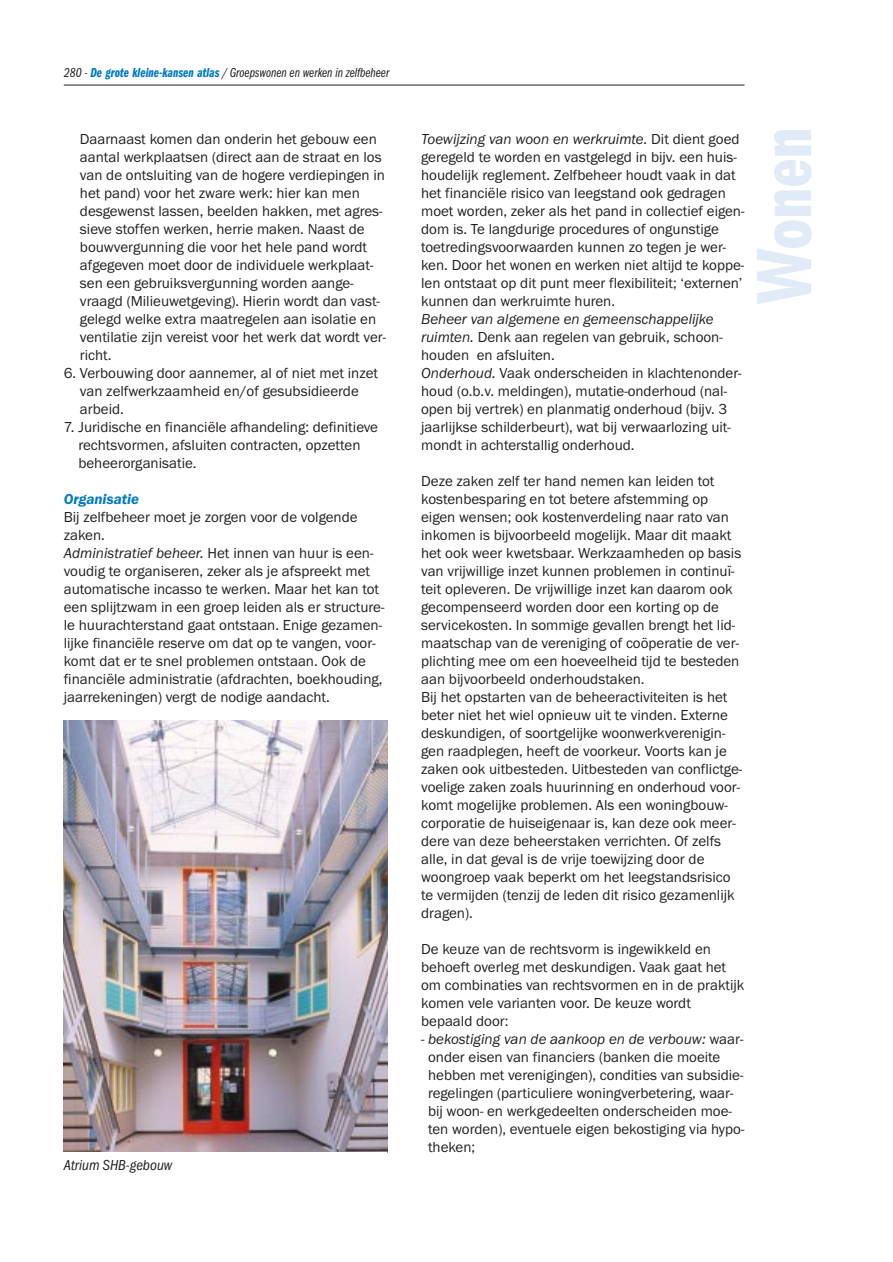
<style>
.page{position:relative;width:893px;height:1262px;background:#fff}
.page>*{position:absolute;margin:0;border:0;box-sizing:border-box;transform-origin:0 0}
.t1{font:700 condensed 72px "Futura";color:#e1ebf7}
.t2{font:15px/18px "Franklin Gothic Itc T";color:#231f20}
.t3{font:italic condensed 15px "Franklin Gothic Itc T";color:#231f20}
.t4{font:italic 600 15px "Franklin Gothic Itc T";color:#007ac2}
.t5{font:italic extra-condensed 13.5px "Franklin Gothic Itc T";color:#231f20}
.s1{font-weight:600;color:#007ac2}
.s2{font-style:italic}
</style>
<div class="page">
<hr style="left:64px;top:85px;width:680px;height:1px;background:#231f20">
<img style="left:64px;top:720px;width:323px;height:432px">
<p class="t5" style="left:64px;top:67px;width:327px">280 - <span class="s1">De grote kleine-kansen atlas</span> / Groepswonen en werken in zelfbeheer</p>
<p class="t2" style="left:80px;top:131px;width:307px">Daarnaast komen dan onderin het gebouw een aantal werkplaatsen (direct aan de straat en los van de ontsluiting van de hogere verdiepingen in het pand) voor het zware werk: hier kan men desgewenst lassen, beelden hakken, met agres&shy;sieve stoffen werken, herrie maken. Naast de bouwvergunning die voor het hele pand wordt afgegeven moet door de individuele werkplaat&shy;sen een gebruiksvergunning worden aange&shy;vraagd (Milieuwetgeving). Hierin wordt dan vast&shy;gelegd welke extra maatregelen aan isolatie en ventilatie zijn vereist voor het werk dat wordt ver&shy;richt.</p>
<p class="t2" style="left:80px;top:365px;width:299px;text-indent:-16px">6. Verbouwing door aannemer, al of niet met inzet van zelfwerkzaamheid en/of gesubsidieerde arbeid.</p>
<p class="t2" style="left:78px;top:419px;width:301px;text-indent:-15px">7. Juridische en financiële afhandeling: definitieve rechtsvormen, afsluiten contracten, opzetten beheerorganisatie.</p>
<p class="t4" style="left:64px;top:493px;width:77px">Organisatie</p>
<p class="t2" style="left:64px;top:509px;width:322px">Bij zelfbeheer moet je zorgen voor de volgende zaken.<br><span class="s2">Administratief beheer.</span> Het innen van huur is een&shy;voudig te organiseren, zeker als je afspreekt met automatische incasso te werken. Maar het kan tot een splijtzwam in een groep leiden als er structure&shy;le huurachterstand gaat ontstaan. Enige gezamen&shy;lijke financiële reserve om dat op te vangen, voor&shy;komt dat er te snel problemen ontstaan. Ook de financiële administratie (afdrachten, boekhouding, jaarrekeningen) vergt de nodige aandacht.</p>
<p class="t3" style="left:64px;top:1159px;width:110px">Atrium SHB-gebouw</p>
<p class="t2" style="left:421px;top:131px;width:325px"><span class="s2">Toewijzing van woon en werkruimte.</span> Dit dient goed geregeld te worden en vastgelegd in bijv. een huis&shy;houdelijk reglement. Zelfbeheer houdt vaak in dat het financiële risico van leegstand ook gedragen moet worden, zeker als het pand in collectief eigen&shy;dom is. Te langdurige procedures of ongunstige toetredingsvoorwaarden kunnen zo tegen je wer&shy;ken. Door het wonen en werken niet altijd te koppe&shy;len ontstaat op dit punt meer flexibiliteit; ‘externen’ kunnen dan werkruimte huren.</p>
<p class="t2" style="left:421px;top:311px;width:322px"><span class="s2">Beheer van algemene en gemeenschappelijke ruimten.</span> Denk aan regelen van gebruik, schoon&shy;houden en afsluiten.<br><span class="s2">Onderhoud.</span> Vaak onderscheiden in klachtenonder&shy;houd (o.b.v. meldingen), mutatie-onderhoud (nal&shy;open bij vertrek) en planmatig onderhoud (bijv. 3 jaarlijkse schilderbeurt), wat bij verwaarlozing uit&shy;mondt in achterstallig onderhoud.</p>
<p class="t2" style="left:421px;top:473px;width:322px">Deze zaken zelf ter hand nemen kan leiden tot kostenbesparing en tot betere afstemming op eigen wensen; ook kostenverdeling naar rato van inkomen is bijvoorbeeld mogelijk. Maar dit maakt het ook weer kwetsbaar. Werkzaamheden op basis van vrijwillige inzet kunnen problemen in continuï&shy;teit opleveren. De vrijwillige inzet kan daarom ook gecompenseerd worden door een korting op de servicekosten. In sommige gevallen brengt het lid&shy;maatschap van de vereniging of coöperatie de ver&shy;plichting mee om een hoeveelheid tijd te besteden aan bijvoorbeeld onderhoudstaken.<br>Bij het opstarten van de beheeractiviteiten is het beter niet het wiel opnieuw uit te vinden. Externe deskundigen, of soortgelijke woonwerkverenigin&shy;gen raadplegen, heeft de voorkeur. Voorts kan je zaken ook uitbesteden. Uitbesteden van conflictge&shy;voelige zaken zoals huurinning en onderhoud voor&shy;komt mogelijke problemen. Als een woningbouw&shy;corporatie de huiseigenaar is, kan deze ook meer&shy;dere van deze beheerstaken verrichten. Of zelfs alle, in dat geval is de vrije toewijzing door de woongroep vaak beperkt om het leegstandsrisico te vermijden (tenzij de leden dit risico gezamenlijk dragen).</p>
<p class="t2" style="left:421px;top:941px;width:325px">De keuze van de rechtsvorm is ingewikkeld en behoeft overleg met deskundigen. Vaak gaat het om combinaties van rechtsvormen en in de praktijk komen vele varianten voor. De keuze wordt bepaald door:</p>
<p class="t2" style="left:428px;top:1031px;width:318px;text-indent:-7px">- <span class="s2">bekostiging van de aankoop en de verbouw:</span> waar&shy;onder eisen van financiers (banken die moeite hebben met verenigingen), condities van subsidie&shy;regelingen (particuliere woningverbetering, waar&shy;bij woon- en werkgedeelten onderscheiden moe&shy;ten worden), eventuele eigen bekostiging via hypo&shy;theken;</p>
<h1 class="t1" style="left:751px;top:305px;width:179px;rotate:-90deg">Wonen</h1>
</div>
